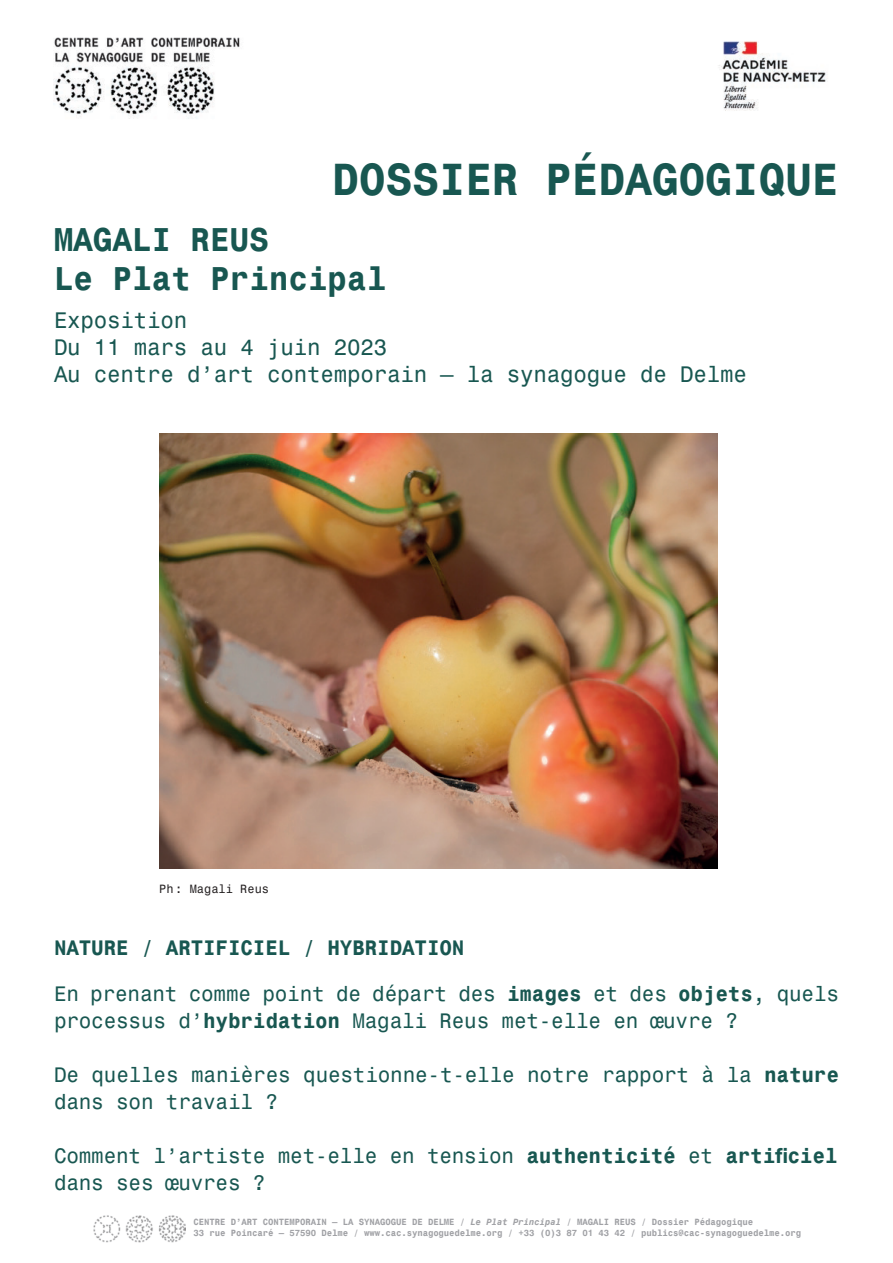
<style>
.page{position:relative;width:893px;height:1263px;background:#fff}
.page>*{position:absolute;margin:0;border:0;box-sizing:border-box;transform-origin:0 0}
.t1{font:700 45px "Monospace 821 BT";letter-spacing:-.01em;color:#185751}
.t2{font:700 33px/39.6px "Monospace 821 BT";letter-spacing:-.01em;color:#185751}
.t3{font:22.5px/27px "Monospace 821 BT";letter-spacing:-.01em;color:#185751}
.t4{font:21px/27px "Monospace 821 BT";letter-spacing:-.01em;color:#185751}
.t5{font:700 21px "Monospace 821 BT";letter-spacing:-.01em;color:#185751}
.t6{font:12px "Monospace 821 BT";color:#231f20}
.t7{font:700 9px/10.8px "Monospace 821 BT";letter-spacing:-.01em;color:#a0a1a5}
.s1{font-weight:700}
.s2{font-style:italic}
</style>
<div class="page">
<img style="left:93px;top:1215px;width:92px;height:27px">
<img style="left:159px;top:433px;width:558px;height:435px">
<img style="left:54px;top:37px;width:186px;height:82px">
<img style="left:718px;top:41px;width:110px;height:70px">
<h1 class="t1" style="left:332px;top:152px;width:508px">DOSSIER PÉDAGOGIQUE</h1>
<h2 class="t2" style="left:54px;top:219px;width:334px">MAGALI REUS<br>Le Plat Principal</h2>
<p class="t3" style="left:54px;top:306px;width:694px">Exposition<br>Du 11 mars au 4 juin 2023<br>Au centre d’art contemporain – la synagogue de Delme</p>
<p class="t6" style="left:159px;top:882px;width:111px">Ph: Magali Reus</p>
<p class="t5" style="left:54px;top:935px;width:412px">NATURE / ARTIFICIEL / HYBRIDATION</p>
<p class="t4" style="left:54px;top:980px;width:787px">En prenant comme point de départ des <span class="s1">images</span> et des <span class="s1">objets</span>, quels processus d’<span class="s1">hybridation</span> Magali Reus met-elle en œuvre ?</p>
<p class="t4" style="left:54px;top:1061px;width:786px">De quelles manières questionne-t-elle notre rapport à la <span class="s1">nature </span>dans son travail ?</p>
<p class="t4" style="left:54px;top:1142px;width:785px">Comment l’artiste met-elle en tension <span class="s1">authenticité</span> et <span class="s1">artificiel </span>dans ses œuvres ?</p>
<p class="t7" style="left:194px;top:1216px;width:609px">CENTRE D’ART CONTEMPORAIN – LA SYNAGOGUE DE DELME / <span class="s2">Le Plat Principal</span> / MAGALI REUS / Dossier Pédagogique<br>33 rue Poincaré – 57590 Delme / www.cac.synagoguedelme.org / +33 (0)3 87 01 43 42 / publics@cac-synagoguedelme.org</p>
</div>
